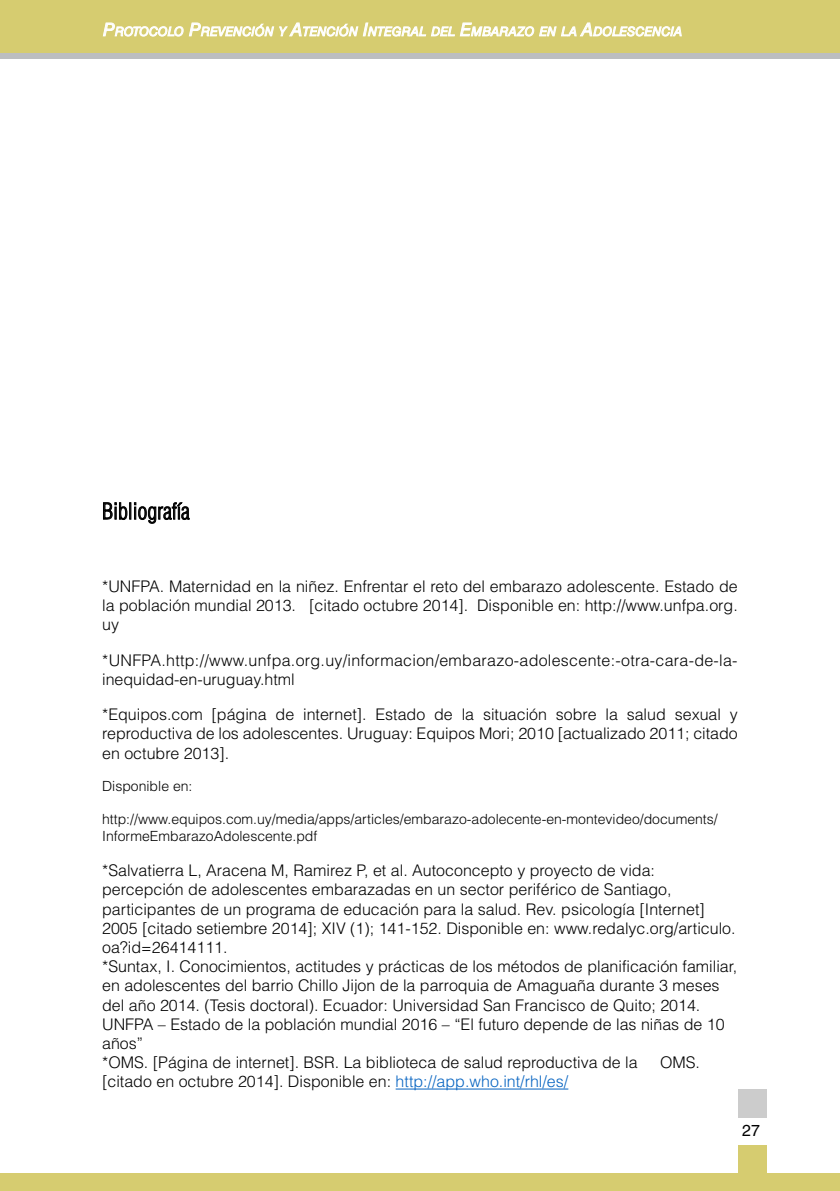
<style>
.page{position:relative;width:840px;height:1191px;background:#fff}
.page>*{position:absolute;margin:0;border:0;box-sizing:border-box;transform-origin:0 0}
.t1{font:300 condensed 22px "Helvetica LT Std";color:#000}
.t2{font:300 16px/19.2px "Helvetica LT Std";color:#000;text-align:justify}
.t3{font:300 16px/19.2px "Helvetica LT Std";letter-spacing:.02em;color:#000}
.t4{font:16px "Helvetica LT Std";color:#000}
.t5{font:300 14px/16.8px "Helvetica LT Std";color:#000}
.t6{font:italic 12.6px "Helvetica LT Std";color:#fff}
.s1{font-size:18px}
.s2{color:#0563c1}
</style>
<div class="page">
<div style="left:0;top:0;width:839px;height:55px;background:#d6cc70"></div>
<svg style="left:103px;top:23px;width:80px;height:14px"></svg>
<svg style="left:189px;top:22px;width:492px;height:15px"></svg>
<div style="left:737px;top:1089px;width:28px;height:28px;background:#ccc"></div>
<div style="left:0;top:54px;width:839px;height:5px;background:#bcbec0"></div>
<div style="left:0;top:1173px;width:839px;height:18px;background:#d6cc70"></div>
<div style="left:737px;top:1145px;width:28px;height:28px;background:#d6cc70"></div>
<hr style="left:395px;top:1088px;width:173px;height:1px;background:#0563c1">
<svg style="left:103px;top:502px;width:87px;height:22px"></svg>
<p class="t6" style="left:103px;top:24px;width:580px"><span class="s1">P</span>ROTOCOLO <span class="s1">P</span>REVENCIÓN Y <span class="s1">A</span>TENCIÓN <span class="s1">I</span>NTEGRAL DEL <span class="s1">E</span>MBARAZO EN LA <span class="s1">A</span>DOLESCENCIA</p>
<h1 class="t1" style="left:102px;top:497px;width:89px">Bibliografía</h1>
<p class="t2" style="left:102px;top:576px;width:636px">*UNFPA. Maternidad en la niñez. Enfrentar el reto del embarazo adolescente. Estado de la población mundial 2013. [citado octubre 2014]. Disponible en: http://www.unfpa.org. uy</p>
<p class="t3" style="left:102px;top:650px;width:636px">*UNFPA.http://www.unfpa.org.uy/informacion/embarazo-adolescente:-otra-cara-de-la&shy;inequidad-en-uruguay.html</p>
<p class="t2" style="left:102px;top:704px;width:637px">*Equipos.com [página de internet]. Estado de la situación sobre la salud sexual y reproductiva de los adolescentes. Uruguay: Equipos Mori; 2010 [actualizado 2011; citado en octubre 2013].</p>
<p class="t5" style="left:102px;top:778px;width:92px">Disponible en:</p>
<p class="t5" style="left:102px;top:810px;width:616px">http://www.equipos.com.uy/media/apps/articles/embarazo-adolecente-en-montevideo/documents/<br>InformeEmbarazoAdolescente.pdf</p>
<p class="t2" style="left:102px;top:860px;width:636px;text-align:left">*Salvatierra L, Aracena M, Ramirez P, et al. Autoconcepto y proyecto de vida: percepción de adolescentes embarazadas en un sector periférico de Santiago, participantes de un programa de educación para la salud. Rev. psicología [Internet] 2005 [citado setiembre 2014]; XIV (1); 141-152. Disponible en: www.redalyc.org/articulo. oa?id=26414111.<br>*Suntax, I. Conocimientos, actitudes y prácticas de los métodos de planificación familiar, en adolescentes del barrio Chillo Jijon de la parroquia de Amaguaña durante 3 meses del año 2014. (Tesis doctoral). Ecuador: Universidad San Francisco de Quito; 2014.<br>UNFPA – Estado de la población mundial 2016 – “El futuro depende de las niñas de 10 años”<br>*OMS. [Página de internet]. BSR. La biblioteca de salud reproductiva de la</p>
<p class="t2" style="left:659px;top:1052px;width:41px">OMS.</p>
<p class="t2" style="left:102px;top:1072px;width:467px">[citado en octubre 2014]. Disponible en: <span class="s2">http://app.who.int/rhl/es/</span></p>
<p class="t4" style="left:741px;top:1120px;width:19px">27</p>
</div>
